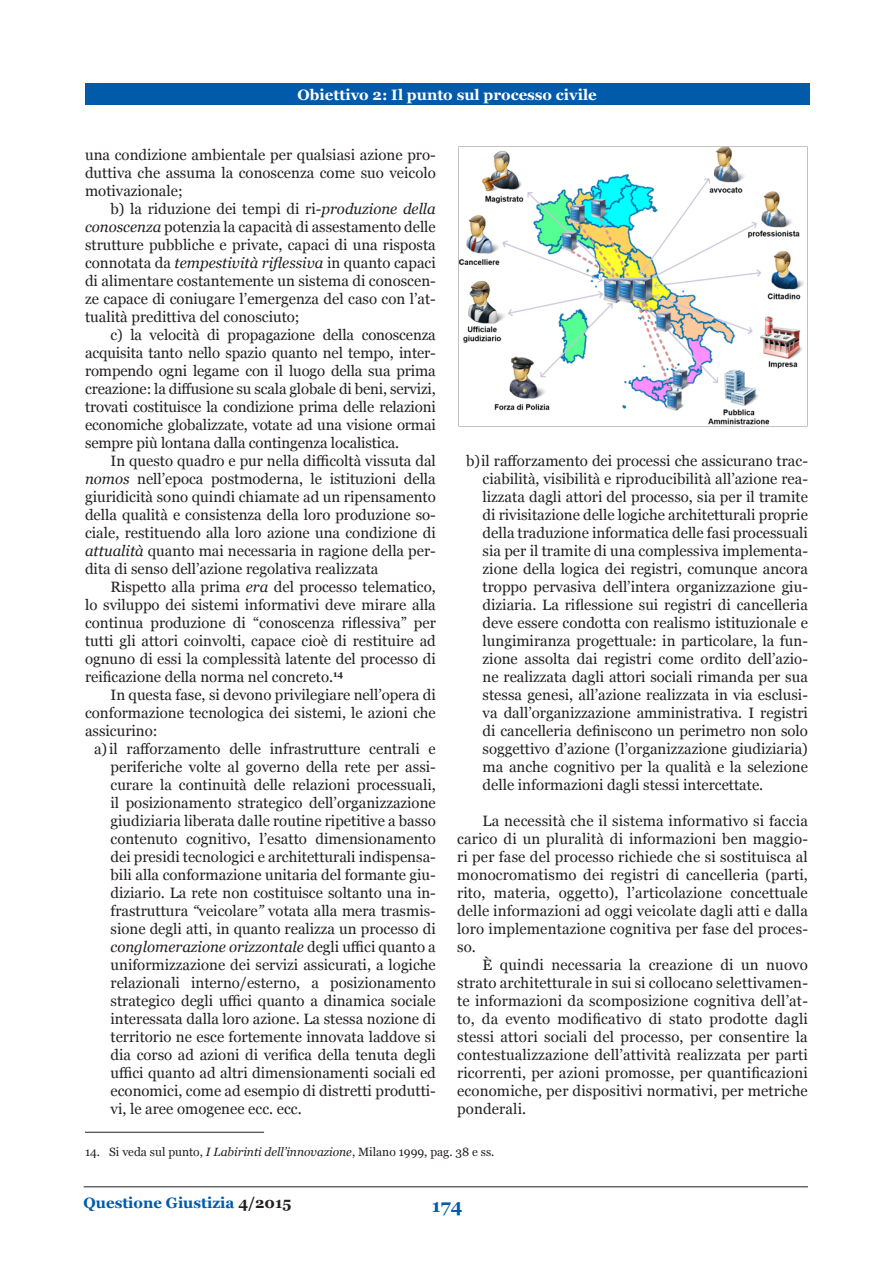
<style>
.page{position:relative;width:893px;height:1263px;background:#fff}
.page>*{position:absolute;margin:0;border:0;box-sizing:border-box;transform-origin:0 0}
.t1{font:700 18px "Georgia";color:#015aaa}
.testo{font:15px/18px "Georgia";color:#231f20;text-align:justify}
.lista{font:15px/18px "Georgia";color:#231f20;text-align:justify}
.t2{font:700 15px "Georgia";color:#fff}
.t3{font:700 15px "Georgia";color:#015aaa}
.t4{font:12px "Georgia";color:#231f20}
.s1{font-style:italic}
.s2{color:#231f20}
</style>
<div class="page">
<hr style="left:84px;top:1186px;width:724px;height:1px;background:#231f20">
<div style="left:85px;top:83px;width:724px;height:22px;background:#015aaa"></div>
<img style="left:458px;top:147px;width:346px;height:279px">
<hr style="left:85px;top:1132px;width:179px;height:1px;background:#231f20">
<p class="t2" style="left:298px;top:85px;width:301px">Obiettivo 2: Il punto sul processo civile</p>
<p class="testo" style="left:85px;top:146px;width:352px">una condizione ambientale per qualsiasi azione pro&shy;duttiva che assuma la conoscenza come suo veicolo motivazionale;</p>
<p class="testo" style="left:85px;top:200px;width:352px;text-indent:26px">b) la riduzione dei tempi di ri<span class="s1">-produzione della conoscenza</span> potenzia la capacità di assestamento delle strutture pubbliche e private, capaci di una risposta connotata da <span class="s1">tempestività riflessiva</span> in quanto capaci di alimentare costantemente un sistema di conoscen&shy;ze capace di coniugare l’emergenza del caso con l’at&shy;tualità predittiva del conosciuto;</p>
<p class="testo" style="left:85px;top:326px;width:352px;text-indent:26px">c) la velocità di propagazione della conoscenza acquisita tanto nello spazio quanto nel tempo, inter&shy;rompendo ogni legame con il luogo della sua prima creazione: la diffusione su scala globale di beni, servizi, trovati costituisce la condizione prima delle relazioni economiche globalizzate, votate ad una visione ormai sempre più lontana dalla contingenza localistica.</p>
<p class="testo" style="left:85px;top:452px;width:352px;text-indent:26px">In questo quadro e pur nella difficoltà vissuta dal <span class="s1">nomos</span> nell’epoca postmoderna, le istituzioni della giuridicità sono quindi chiamate ad un ripensamento della qualità e consistenza della loro produzione so&shy;ciale, restituendo alla loro azione una condizione di <span class="s1">attualità</span> quanto mai necessaria in ragione della per&shy;dita di senso dell’azione regolativa realizzata</p>
<p class="testo" style="left:85px;top:578px;width:352px;text-indent:26px">Rispetto alla prima <span class="s1">era</span> del processo telematico, lo sviluppo dei sistemi informativi deve mirare alla continua produzione di “conoscenza riflessiva” per tutti gli attori coinvolti, capace cioè di restituire ad ognuno di essi la complessità latente del processo di reificazione della norma nel concreto.<sup>14</sup></p>
<p class="testo" style="left:85px;top:686px;width:352px;text-indent:26px">In questa fase, si devono privilegiare nell’opera di conformazione tecnologica dei sistemi, le azioni che assicurino:</p>
<p class="lista" style="left:111px;top:740px;width:327px;text-indent:-16px">a)il rafforzamento delle infrastrutture centrali e periferiche volte al governo della rete per assi&shy;curare la continuità delle relazioni processuali, il posizionamento strategico dell’organizzazione giudiziaria liberata dalle routine ripetitive a basso contenuto cognitivo, l’esatto dimensionamento dei presidi tecnologici e architetturali indispensa&shy;bili alla conformazione unitaria del formante giu&shy;diziario. La rete non costituisce soltanto una in&shy;frastruttura <span class="s1">“</span>veicolare<span class="s1">”</span> votata alla mera trasmis&shy;sione degli atti, in quanto realizza un processo di <span class="s1">conglomerazione orizzontale</span> degli uffici quanto a uniformizzazione dei servizi assicurati, a logiche relazionali interno/esterno, a posizionamento strategico degli uffici quanto a dinamica sociale interessata dalla loro azione. La stessa nozione di territorio ne esce fortemente innovata laddove si dia corso ad azioni di verifica della tenuta degli uffici quanto ad altri dimensionamenti sociali ed economici, come ad esempio di distretti produtti&shy;vi, le aree omogenee ecc. ecc.</p>
<p class="lista" style="left:483px;top:452px;width:327px;text-indent:-16px">b)il rafforzamento dei processi che assicurano trac&shy;ciabilità, visibilità e riproducibilità all’azione rea&shy;lizzata dagli attori del processo, sia per il tramite di rivisitazione delle logiche architetturali proprie della traduzione informatica delle fasi processuali sia per il tramite di una complessiva implementa&shy;zione della logica dei registri, comunque ancora troppo pervasiva dell’intera organizzazione giu&shy;diziaria. La riflessione sui registri di cancelleria deve essere condotta con realismo istituzionale e lungimiranza progettuale: in particolare, la fun&shy;zione assolta dai registri come ordito dell’azio&shy;ne realizzata dagli attori sociali rimanda per sua stessa genesi, all’azione realizzata in via esclusi&shy;va dall’organizzazione amministrativa. I registri di cancelleria definiscono un perimetro non solo soggettivo d’azione (l’organizzazione giudiziaria) ma anche cognitivo per la qualità e la selezione delle informazioni dagli stessi intercettate.</p>
<p class="testo" style="left:457px;top:812px;width:352px;text-indent:26px">La necessità che il sistema informativo si faccia carico di un pluralità di informazioni ben maggio&shy;ri per fase del processo richiede che si sostituisca al monocromatismo dei registri di cancelleria (parti, rito, materia, oggetto), l’articolazione concettuale delle informazioni ad oggi veicolate dagli atti e dalla loro implementazione cognitiva per fase del proces&shy;so.</p>
<p class="testo" style="left:457px;top:956px;width:352px;text-indent:26px">È quindi necessaria la creazione di un nuovo strato architetturale in sui si collocano selettivamen&shy;te informazioni da scomposizione cognitiva dell’at&shy;to, da evento modificativo di stato prodotte dagli stessi attori sociali del processo, per consentire la contestualizzazione dell’attività realizzata per parti ricorrenti, per azioni promosse, per quantificazioni economiche, per dispositivi normativi, per metriche ponderali.</p>
<p class="t4" style="left:85px;top:1145px;width:411px">14. Si veda sul punto, <span class="s1">I Labirinti dell’innovazione</span>, Milano 1999, pag. 38 e ss.</p>
<p class="t3" style="left:84px;top:1193px;width:209px">Questione Giustizia <span class="s2">4/2015</span></p>
<p class="t1" style="left:432px;top:1194px;width:32px">174</p>
</div>
